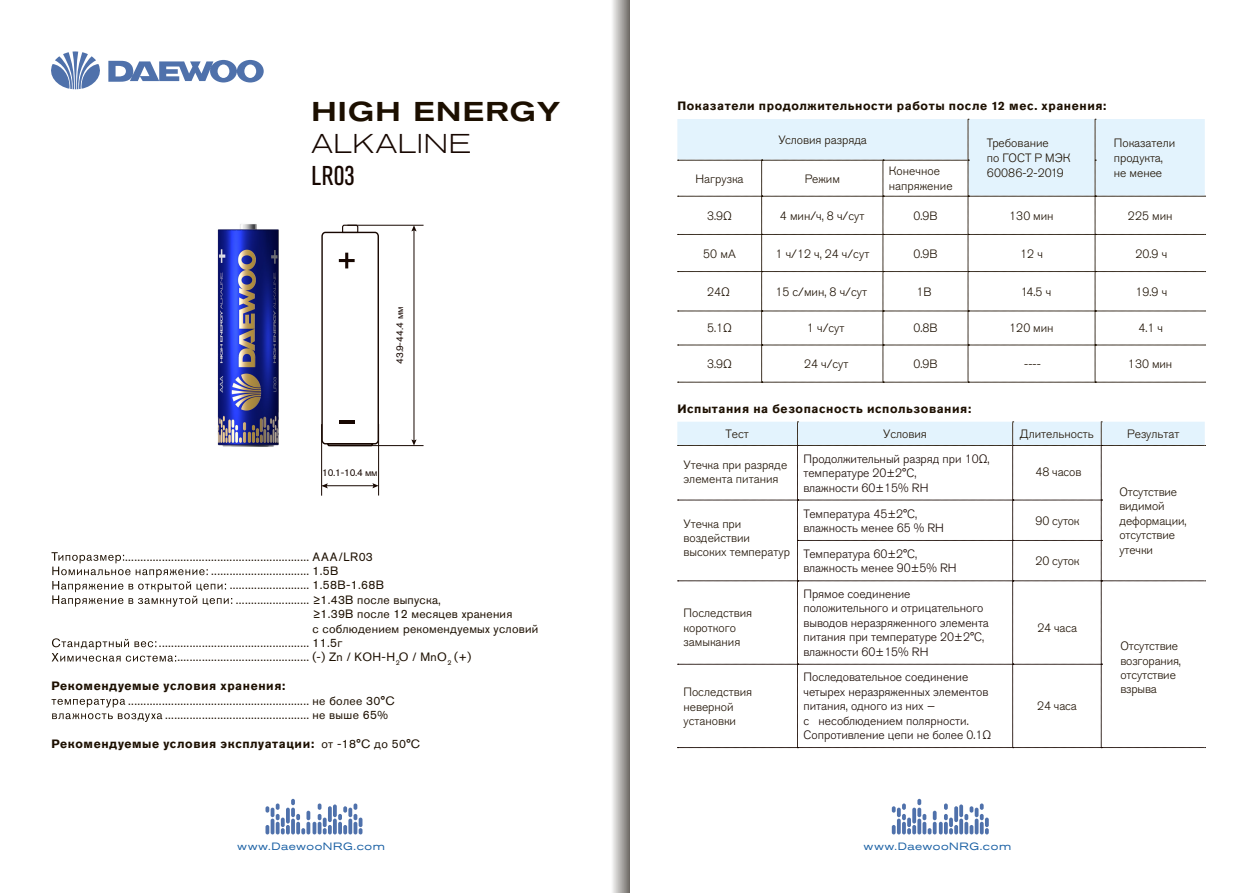
<style>
.page{position:relative;width:1259px;height:893px;background:#fff}
.page>*{position:absolute;margin:0;border:0;box-sizing:border-box;transform-origin:0 0}
.t1{font:500 expanded 27px "Akzidenz Grotesk Pro";letter-spacing:.05em;color:#1c0f00}
.t2{font:300 expanded 27px "Akzidenz Grotesk Pro";letter-spacing:.025em;color:#170701}
.t3{font:condensed 27px "Akzidenz Grotesk Pro";color:#170701}
.t4{font:300 12px/14.4px "Akzidenz Grotesk Pro";color:#1c0f00}
.t5{font:12px "Akzidenz Grotesk Pro";letter-spacing:.02em;color:#1c0f00}
.t6{font:300 12px/14.4px "Akzidenz Grotesk Pro";color:#170701}
.t7{font:700 12px "Akzidenz Grotesk Pro";letter-spacing:.05em;color:#1c0f00}
.t8{font:12px/14.4px "Akzidenz Grotesk Pro";letter-spacing:.05em;color:#1c0f00}
.t9{font:expanded 10.5px "Akzidenz Grotesk Pro";letter-spacing:.055em;color:#1a60a4}
.t10{font:9.9px "Akzidenz Grotesk Pro";letter-spacing:-.015em;color:#170701}
.t11{font:7.05px "Akzidenz Grotesk Pro";color:#1c0f00}
</style>
<div class="page">
<svg style="left:892px;top:799px;width:96px;height:35px"></svg>
<svg style="left:51px;top:51px;width:213px;height:38px"></svg>
<svg style="left:52px;top:552px;width:180px;height:55px"></svg>
<svg style="left:52px;top:638px;width:124px;height:24px"></svg>
<svg style="left:52px;top:699px;width:73px;height:8px"></svg>
<svg style="left:52px;top:713px;width:110px;height:9px"></svg>
<svg style="left:265px;top:799px;width:97px;height:35px"></svg>
<svg style="left:677px;top:422px;width:528px;height:326px"></svg>
<div style="left:321px;top:232px;width:58px;height:212px;border:1px solid #170701;border-radius:4px"></div>
<svg style="left:341px;top:224px;width:18px;height:10px"></svg>
<svg style="left:326px;top:442px;width:48px;height:5px"></svg>
<hr style="left:347px;top:225px;width:76px;height:1px;background:#170701">
<hr style="left:340px;top:445px;width:83px;height:1px;background:#170701">
<hr style="left:321px;top:424px;width:1px;height:72px;background:#170701">
<hr style="left:378px;top:424px;width:1px;height:71px;background:#170701">
<hr style="left:322px;top:485px;width:52px;height:1px;background:#170701">
<svg style="left:322px;top:483px;width:6px;height:5px"></svg>
<svg style="left:372px;top:483px;width:6px;height:5px"></svg>
<hr style="left:414px;top:229px;width:1px;height:212px;background:#170701">
<svg style="left:411px;top:439px;width:5px;height:7px"></svg>
<svg style="left:411px;top:225px;width:5px;height:6px"></svg>
<svg style="left:339px;top:253px;width:16px;height:15px"></svg>
<hr style="left:339px;top:420px;width:16px;height:3px;background:#170701">
<div style="left:609px;top:1px;width:20px;height:891px;background:linear-gradient(to right,#fff,#7e7a76)"></div>
<svg style="left:677px;top:119px;width:528px;height:264px"></svg>
<img style="left:217px;top:224px;width:62px;height:223px">
<h1 class="t1" style="left:311px;top:94px;width:250px">HIGH ENERGY</h1>
<h1 class="t2" style="left:311px;top:126px;width:162px">ALKALINE</h1>
<h1 class="t3" style="left:311px;top:158px;width:45px">LR03</h1>
<p class="t10" style="left:393px;top:364px;width:59px;rotate:-90deg">43.9-44.4 мм</p>
<p class="t10" style="left:322px;top:466px;width:57px">10.1-10.4 мм</p>
<p class="t8" style="left:211px;top:549px;width:163px;text-indent:-86px">............................................................ AAA/LR03 ................................ 1.5B</p>
<p class="t5" style="left:230px;top:577px;width:156px">.......................... 1.58B-1.68B</p>
<p class="t5" style="left:236px;top:592px;width:207px">........................ ≥1.43В после выпуска,</p>
<p class="t5" style="left:312px;top:606px;width:201px">≥1.39В после 12 месяцев хранения</p>
<p class="t5" style="left:312px;top:621px;width:227px">с соблюдением рекомендуемых условий</p>
<p class="t5" style="left:177px;top:649px;width:295px">........................................... (-) Zn / KOH-H O / MnO (+)</p>
<p class="t7" style="left:51px;top:678px;width:235px">Рекомендуемые условия хранения:</p>
<p class="t5" style="left:159px;top:635px;width:185px">................................................. 11.5г</p>
<p class="t11" style="left:396px;top:658px;width:6px">2</p>
<p class="t11" style="left:447px;top:658px;width:6px">2</p>
<p class="t5" style="left:128px;top:693px;width:268px">........................................................... не более 30°С</p>
<p class="t5" style="left:321px;top:736px;width:100px">от -18°С до 50°С</p>
<p class="t5" style="left:165px;top:707px;width:224px">............................................... не выше 65%</p>
<p class="t7" style="left:51px;top:736px;width:264px">Рекомендуемые условия эксплуатации:</p>
<p class="t9" style="left:238px;top:839px;width:149px">www.DaewooNRG.com</p>
<p class="t7" style="left:677px;top:98px;width:430px">Показатели продолжительности работы после 12 мес. хранения:</p>
<p class="t4" style="left:778px;top:133px;width:90px">Условия разряда</p>
<p class="t4" style="left:986px;top:135px;width:85px;line-height:15px">Требование<br>по ГОСТ Р МЭК<br>60086-2-2019</p>
<p class="t4" style="left:1113px;top:135px;width:63px;line-height:15px">Показатели продукта, не менее</p>
<p class="t4" style="left:695px;top:171px;width:50px">Нагрузка</p>
<p class="t4" style="left:804px;top:171px;width:37px">Режим</p>
<p class="t4" style="left:889px;top:163px;width:65px;line-height:15px">Конечное напряжение</p>
<p class="t4" style="left:707px;top:208px;width:26px">3.9Ω</p>
<p class="t4" style="left:913px;top:208px;width:25px">0.9В</p>
<p class="t4" style="left:703px;top:246px;width:34px">50 мА</p>
<p class="t4" style="left:775px;top:246px;width:95px">1 ч/12 ч, 24 ч/сут</p>
<p class="t4" style="left:913px;top:246px;width:25px">0.9В</p>
<p class="t4" style="left:780px;top:208px;width:86px">4 мин/ч, 8 ч/сут</p>
<p class="t4" style="left:1009px;top:208px;width:46px">130 мин</p>
<p class="t4" style="left:1128px;top:208px;width:46px">225 мин</p>
<p class="t4" style="left:1020px;top:246px;width:25px">12 ч</p>
<p class="t4" style="left:1021px;top:284px;width:32px">14.5 ч</p>
<p class="t4" style="left:1135px;top:284px;width:33px">19.9 ч</p>
<p class="t4" style="left:1135px;top:246px;width:33px">20.9 ч</p>
<p class="t4" style="left:707px;top:284px;width:24px">24Ω</p>
<p class="t4" style="left:775px;top:284px;width:93px">15 с/мин, 8 ч/сут</p>
<p class="t4" style="left:916px;top:284px;width:16px">1В</p>
<p class="t4" style="left:707px;top:321px;width:26px">5.1Ω</p>
<p class="t4" style="left:707px;top:357px;width:26px">3.9Ω</p>
<p class="t4" style="left:807px;top:321px;width:39px">1 ч/сут</p>
<p class="t4" style="left:804px;top:357px;width:46px">24 ч/сут</p>
<p class="t4" style="left:913px;top:321px;width:25px">0.8В</p>
<p class="t4" style="left:1009px;top:321px;width:46px">120 мин</p>
<p class="t4" style="left:1024px;top:357px;width:18px">----</p>
<p class="t4" style="left:1138px;top:321px;width:26px">4.1 ч</p>
<p class="t4" style="left:913px;top:357px;width:25px">0.9В</p>
<p class="t4" style="left:1128px;top:357px;width:46px">130 мин</p>
<p class="t7" style="left:677px;top:401px;width:295px">Испытания на безопасность использования:</p>
<p class="t4" style="left:725px;top:427px;width:25px">Тест</p>
<p class="t4" style="left:883px;top:427px;width:45px">Условия</p>
<p class="t4" style="left:1019px;top:427px;width:75px">Длительность</p>
<p class="t4" style="left:1127px;top:427px;width:54px">Результат</p>
<p class="t4" style="left:683px;top:457px;width:105px">Утечка при разряде элемента питания</p>
<p class="t4" style="left:683px;top:516px;width:108px">Утечка при воздействии высоких температур</p>
<p class="t4" style="left:683px;top:606px;width:70px">Последствия короткого замыкания</p>
<p class="t4" style="left:683px;top:685px;width:70px">Последствия неверной установки</p>
<p class="t6" style="left:803px;top:451px;width:187px">Продолжительный разряд при 10Ω, температуре 20±2°С,<br>влажности 60±15% RH</p>
<p class="t6" style="left:803px;top:506px;width:142px">Температура 45±2°C, влажность менее 65 % RH</p>
<p class="t6" style="left:803px;top:547px;width:155px">Температура 60±2°C, влажность менее 90±5% RH</p>
<p class="t6" style="left:803px;top:587px;width:187px">Прямое соединение положительного и отрицательного выводов неразряженного элемента питания при температуре 20±2°C, влажности 60±15% RH</p>
<p class="t6" style="left:803px;top:670px;width:189px">Последовательное соединение четырех неразряженных элементов питания, одного из них −<br>с несоблюдением полярности.<br>Сопротивление цепи не более 0.1Ω</p>
<p class="t4" style="left:1035px;top:465px;width:47px">48 часов</p>
<p class="t4" style="left:1035px;top:514px;width:46px">90 суток</p>
<p class="t4" style="left:1035px;top:554px;width:46px">20 суток</p>
<p class="t4" style="left:1037px;top:620px;width:41px">24 часа</p>
<p class="t4" style="left:1037px;top:699px;width:41px">24 часа</p>
<p class="t4" style="left:1119px;top:484px;width:69px">Отсутствие видимой деформации, отсутствие утечки</p>
<p class="t4" style="left:1120px;top:639px;width:62px">Отсутствие возгорания, отсутствие взрыва</p>
<p class="t9" style="left:864px;top:839px;width:149px">www.DaewooNRG.com</p>
</div>
